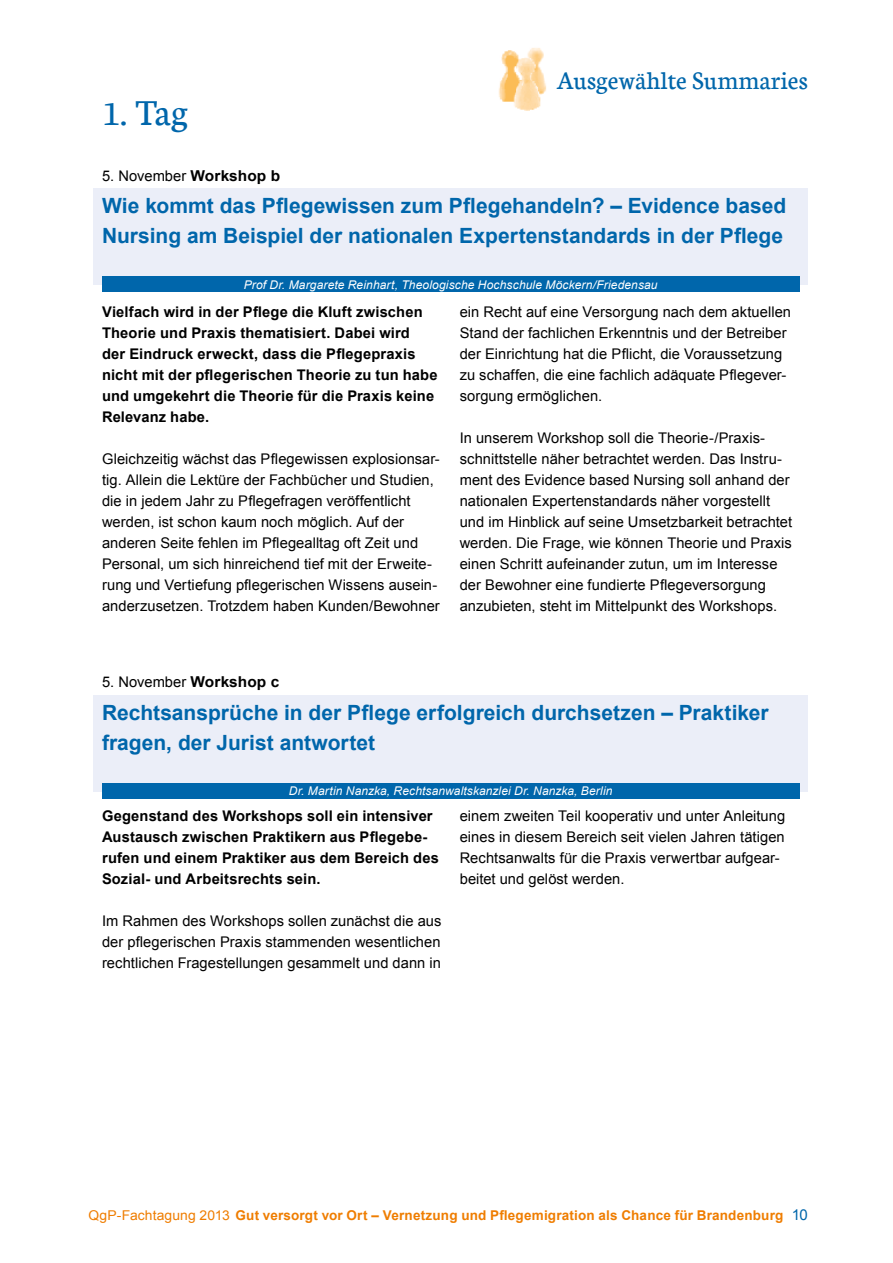
<style>
.page{position:relative;width:893px;height:1263px;background:#fff}
.page>*{position:absolute;margin:0;border:0;box-sizing:border-box;transform-origin:0 0}
.t1{font:39px "Neuton";color:#0066ab}
.t2{font:27px "Neuton";color:#0066ab}
.t3{font:700 21px/30px "Arial";color:#0066ab}
.t4{font:14.7px/21px "Arial";letter-spacing:.005em;color:#000}
.t5{font:700 14.7px/21px "Arial";letter-spacing:.01em;color:#000}
.t6{font:700 13.5px "Arial";letter-spacing:.015em;color:#ef7d00}
.t7{font:italic 12px "Arial";letter-spacing:.01em;color:#fff}
.s1{font-weight:700;font-size:15px}
.s2{font-weight:400}
.s3{font-weight:400;font-size:15px;color:#0066ab}
</style>
<div class="page">
<img style="left:498px;top:48px;width:48px;height:63px">
<div style="left:94px;top:189px;width:714px;height:96px;background:#ebeef8"></div>
<div style="left:94px;top:695px;width:714px;height:96px;background:#ebeef8"></div>
<div style="left:102px;top:277px;width:697px;height:15px;background:#0066ab"></div>
<div style="left:102px;top:783px;width:697px;height:16px;background:#0066ab"></div>
<h1 class="t1" style="left:102px;top:89px;width:87px">1. Tag</h1>
<p class="t4" style="left:102px;top:165px;width:180px">5. November <span class="s1">Workshop b</span></p>
<h2 class="t2" style="left:557px;top:64px;width:253px">Ausgewählte Summaries</h2>
<h3 class="t3" style="left:102px;top:191px;width:686px">Wie kommt das Pflegewissen zum Pflegehandeln? – Evidence based<br>Nursing am Beispiel der nationalen Expertenstandards in der Pflege</h3>
<p class="t7" style="left:244px;top:277px;width:415px">Prof Dr. Margarete Reinhart, Theologische Hochschule Möckern/Friedensau</p>
<p class="t5" style="left:102px;top:301px;width:337px">Vielfach wird in der Pflege die Kluft zwischen Theorie und Praxis thematisiert. Dabei wird<br>der Eindruck erweckt, dass die Pflegepraxis nicht mit der pflegerischen Theorie zu tun habe und umgekehrt die Theorie für die Praxis keine Relevanz habe.</p>
<p class="t4" style="left:102px;top:448px;width:339px">Gleichzeitig wächst das Pflegewissen explosionsar&shy;tig. Allein die Lektüre der Fachbücher und Studien, die in jedem Jahr zu Pflegefragen veröffentlicht werden, ist schon kaum noch möglich. Auf der anderen Seite fehlen im Pflegealltag oft Zeit und Personal, um sich hinreichend tief mit der Erweite&shy;rung und Vertiefung pflegerischen Wissens ausein&shy;anderzusetzen. Trotzdem haben Kunden/Bewohner</p>
<p class="t4" style="left:460px;top:301px;width:333px">ein Recht auf eine Versorgung nach dem aktuellen Stand der fachlichen Erkenntnis und der Betreiber der Einrichtung hat die Pflicht, die Voraussetzung zu schaffen, die eine fachlich adäquate Pflegever&shy;sorgung ermöglichen.</p>
<p class="t4" style="left:460px;top:427px;width:334px">In unserem Workshop soll die Theorie-/Praxis&shy;schnittstelle näher betrachtet werden. Das Instru&shy;ment des Evidence based Nursing soll anhand der nationalen Expertenstandards näher vorgestellt und im Hinblick auf seine Umsetzbarkeit betrachtet werden. Die Frage, wie können Theorie und Praxis einen Schritt aufeinander zutun, um im Interesse der Bewohner eine fundierte Pflegeversorgung anzubieten, steht im Mittelpunkt des Workshops.</p>
<p class="t4" style="left:102px;top:671px;width:179px">5. November <span class="s1">Workshop c</span></p>
<h3 class="t3" style="left:102px;top:698px;width:668px">Rechtsansprüche in der Pflege erfolgreich durchsetzen – Praktiker fragen, der Jurist antwortet</h3>
<p class="t7" style="left:289px;top:783px;width:325px">Dr. Martin Nanzka, Rechtsanwaltskanzlei Dr. Nanzka, Berlin</p>
<p class="t5" style="left:102px;top:805px;width:338px">Gegenstand des Workshops soll ein intensiver Austausch zwischen Praktikern aus Pflegebe&shy;rufen und einem Praktiker aus dem Bereich des Sozial- und Arbeitsrechts sein.</p>
<p class="t4" style="left:102px;top:910px;width:341px;text-align:justify">Im Rahmen des Workshops sollen zunächst die aus der pflegerischen Praxis stammenden wesentlichen rechtlichen Fragestellungen gesammelt und dann in</p>
<p class="t4" style="left:460px;top:805px;width:327px">einem zweiten Teil kooperativ und unter Anleitung eines in diesem Bereich seit vielen Jahren tätigen Rechtsanwalts für die Praxis verwertbar aufgear&shy;beitet und gelöst werden.</p>
<p class="t6" style="left:88px;top:1206px;width:721px"><span class="s2">QgP-Fachtagung 2013</span> Gut versorgt vor Ort – Vernetzung und Pflegemigration als Chance für Brandenburg <span class="s3">10</span></p>
</div>
